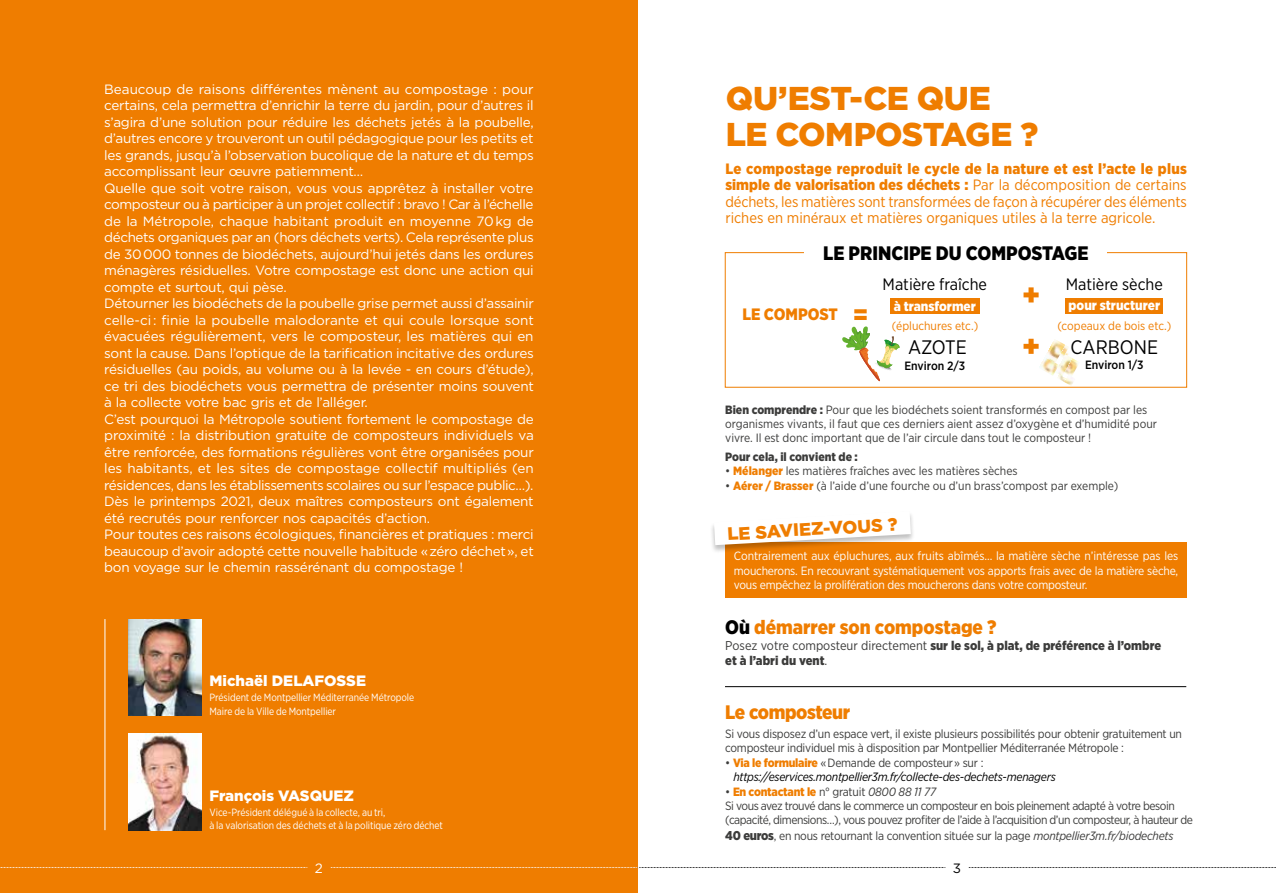
<style>
.page{position:relative;width:1276px;height:893px;background:#fff}
.page>*{position:absolute;margin:0;border:0;box-sizing:border-box;transform-origin:0 0}
.t1{font:900 33px/36px "Gotham";letter-spacing:-.02em;color:#ef7d00}
.t2{font:900 19.5px "Gotham Narrow";color:#ef7d00}
.t3{font:900 19.5px "Gotham Narrow";color:#000}
.t4{font:19.5px "Gotham Narrow";color:#000}
.t5{font:900 19.5px "Gotham Narrow";letter-spacing:-.02em;color:#ef7d00}
.t6{font:900 18px "Gotham";color:#ef7d00}
.t7{font:16.5px "Gotham Narrow";color:#000}
.t8{font:900 16.5px "Gotham Narrow";color:#ef7d00}
.t9{font:15px/16.5px "Gotham Narrow";color:#ef7d00;text-align:justify}
.t10{font:900 15px "Gotham";color:#fff}
.t11{font:13.5px/16.5px "Gotham";letter-spacing:-.02em;color:#fff}
.t12{font:900 13.5px "Gotham Narrow";color:#fff}
.t13{font:13.5px "Gotham";color:#000}
.t14{font:900 12.75px/15.3px "Gotham Narrow";color:#3c3c3b}
.t15{font:12px/14.4px "Gotham Narrow";color:#3c3c3b}
.t16{font:12px/14.7px "Gotham Narrow";letter-spacing:-.04em;color:#3c3c3b}
.t17{font:12px/14.4px "Gotham Narrow";letter-spacing:-.02em;color:#fff;text-align:justify}
.t18{font:12px/14.4px "Gotham Narrow";letter-spacing:-.02em;color:#3c3c3b}
.t19{font:italic 12px/14.4px "Gotham Narrow";letter-spacing:-.02em;color:#000}
.t20{font:12px "Gotham Narrow";color:#ef7d00}
.t21{font:900 12px "Gotham Narrow";color:#3c3c3b}
.t22{font:500 12px "Gotham Narrow";color:#000}
.t23{font:10.5px/13.5px "Gotham Narrow";letter-spacing:-.005em;color:#fff;scale:.95 1}
.s1{font-weight:900}
.s2{font-weight:900;color:#ef7d00}
.s3{color:#000}
.s4{font-weight:400}
.s5{font-style:normal;color:#3c3c3b}
.s6{font-weight:900;font-style:normal;color:#ef7d00}
.s7{font-style:italic}
.s8{font-weight:900;font-size:12.75px}
</style>
<div class="page">
<svg style="left:1057px;top:376px;width:16px;height:9px"></svg>
<img style="left:1039px;top:360px;width:16px;height:16px">
<img style="left:1055px;top:357px;width:16px;height:19px">
<img style="left:1064px;top:358px;width:14px;height:19px">
<img style="left:1044px;top:339px;width:21px;height:24px">
<svg style="left:1059px;top:345px;width:11px;height:13px"></svg>
<div style="left:0;top:0;width:638px;height:893px;background:#ef7d00"></div>
<img style="left:129px;top:619px;width:72px;height:97px">
<img style="left:129px;top:733px;width:72px;height:97px">
<hr style="left:105px;top:619px;width:1px;height:211px;background:#fff">
<svg style="left:0;top:867px;width:1276px;height:1px"></svg>
<div style="left:307px;top:856px;width:24px;height:23px;background:#ef7d00;border-radius:50%"></div>
<div style="left:945px;top:856px;width:23px;height:23px;background:#fff;border-radius:50%"></div>
<div style="left:725px;top:252px;width:462px;height:135px;border:1px solid #ef7d00"></div>
<div style="left:804px;top:245px;width:303px;height:15px;background:#fff"></div>
<svg style="left:1023px;top:339px;width:15px;height:15px"></svg>
<svg style="left:854px;top:309px;width:12px;height:4px"></svg>
<hr style="left:854px;top:316px;width:12px;height:4px;background:#ef7d00">
<svg style="left:1023px;top:287px;width:15px;height:15px"></svg>
<div style="left:890px;top:299px;width:89px;height:15px;background:#ef7d00"></div>
<div style="left:1065px;top:298px;width:98px;height:15px;background:#ef7d00"></div>
<hr style="left:725px;top:686px;width:461px;height:1px;background:#000">
<div style="left:725px;top:542px;width:461px;height:55px;background:#ef7d00"></div>
<div style="left:710px;top:511px;width:205px;height:43px;background:#000;opacity:.25"></div>
<svg style="left:714px;top:511px;width:197px;height:34px"></svg>
<svg style="left:842px;top:326px;width:58px;height:56px"></svg>
<p class="t11" style="left:104px;top:81px;width:431px">Beaucoup de raisons différentes mènent au compostage : pour certains, cela permettra d’enrichir la terre du jardin, pour d’autres il s’agira d’une solution pour réduire les déchets jetés à la poubelle, d’autres encore y trouveront un outil pédagogique pour les petits et les grands, jusqu’à l’observation bucolique de la nature et du temps accomplissant leur œuvre patiemment…<br>Quelle que soit votre raison, vous vous apprêtez à installer votre composteur ou à participer à un projet collectif : bravo ! Car à l’échelle de la Métropole, chaque habitant produit en moyenne 70 kg de déchets organiques par an (hors déchets verts). Cela représente plus de 30 000 tonnes de biodéchets, aujourd’hui jetés dans les ordures ménagères résiduelles. Votre compostage est donc une action qui compte et surtout, qui pèse.<br>Détourner les biodéchets de la poubelle grise permet aussi d’assainir celle-ci : finie la poubelle malodorante et qui coule lorsque sont évacuées régulièrement, vers le composteur, les matières qui en sont la cause. Dans l’optique de la tarification incitative des ordures résiduelles (au poids, au volume ou à la levée - en cours d’étude), ce tri des biodéchets vous permettra de présenter moins souvent à la collecte votre bac gris et de l’alléger.<br>C’est pourquoi la Métropole soutient fortement le compostage de proximité : la distribution gratuite de composteurs individuels va être renforcée, des formations régulières vont être organisées pour les habitants, et les sites de compostage collectif multipliés (en résidences, dans les établissements scolaires ou sur l’espace public…).<br>Dès le printemps 2021, deux maîtres composteurs ont également été recrutés pour renforcer nos capacités d’action.<br>Pour toutes ces raisons écologiques, financières et pratiques : merci beaucoup d’avoir adopté cette nouvelle habitude « zéro déchet », et bon voyage sur le chemin rassérénant du compostage !</p>
<p class="t10" style="left:209px;top:671px;width:158px">Michaël DELAFOSSE</p>
<p class="t23" style="left:209px;top:690px;width:217px">Président de Montpellier Méditerranée Métropole<br>Maire de la Ville de Montpellier</p>
<p class="t10" style="left:209px;top:786px;width:146px">François VASQUEZ</p>
<p class="t23" style="left:209px;top:806px;width:247px;line-height:12.6px">Vice-Président délégué à la collecte, au tri,<br>à la valorisation des déchets et à la politique zéro déchet</p>
<h1 class="t1" style="left:726px;top:79px;width:314px">QU’EST-CE QUE<br>LE COMPOSTAGE ?</h1>
<p class="t9" style="left:725px;top:160px;width:463px"><span class="s1">Le compostage reproduit le cycle de la nature et est l’acte le plus simple de valorisation des déchets :</span> Par la décomposition de certains déchets, les matières sont transformées de façon à récupérer des éléments riches en minéraux et matières organiques utiles à la terre agricole.</p>
<h2 class="t3" style="left:823px;top:240px;width:267px">LE PRINCIPE DU COMPOSTAGE</h2>
<p class="t8" style="left:742px;top:303px;width:97px">LE COMPOST</p>
<p class="t7" style="left:882px;top:274px;width:106px">Matière fraîche</p>
<p class="t12" style="left:894px;top:297px;width:84px">à transformer</p>
<p class="t7" style="left:1065px;top:274px;width:99px">Matière sèche</p>
<p class="t12" style="left:1068px;top:296px;width:93px">pour structurer</p>
<p class="t20" style="left:892px;top:318px;width:88px">(épluchures etc.)</p>
<p class="t20" style="left:1057px;top:318px;width:115px">(copeaux de bois etc.)</p>
<h2 class="t4" style="left:908px;top:335px;width:60px">AZOTE</h2>
<p class="t22" style="left:904px;top:358px;width:62px">Environ 2/3</p>
<h2 class="t4" style="left:1070px;top:335px;width:89px">CARBONE</h2>
<p class="t22" style="left:1085px;top:357px;width:60px">Environ 1/3</p>
<p class="t15" style="left:725px;top:402px;width:433px"><span class="s1">Bien comprendre :</span> Pour que les biodéchets soient transformés en compost par les organismes vivants, il faut que ces derniers aient assez d’oxygène et d’humidité pour vivre. Il est donc important que de l’air circule dans tout le composteur !</p>
<p class="t21" style="left:725px;top:449px;width:134px">Pour cela, il convient de :</p>
<p class="t15" style="left:725px;top:464px;width:294px">• <span class="s2">Mélanger</span> les matières fraîches avec les matières sèches</p>
<p class="t15" style="left:725px;top:478px;width:395px">• <span class="s2">Aérer / Brasser</span> (à l’aide d’une fourche ou d’un brass’compost par exemple)</p>
<h3 class="t6" style="left:727px;top:521px;width:172px;rotate:-3deg">LE SAVIEZ-VOUS ?</h3>
<p class="t17" style="left:734px;top:548px;width:446px">Contrairement aux épluchures, aux fruits abîmés... la matière sèche n’intéresse pas les moucherons. En recouvrant systématiquement vos apports frais avec de la matière sèche, vous empêchez la prolifération des moucherons dans votre composteur.</p>
<h2 class="t2" style="left:725px;top:615px;width:273px"><span class="s3">Où</span> démarrer son compostage ?</h2>
<p class="t14" style="left:725px;top:637px;width:437px"><span class="s4">Posez votre composteur directement</span> sur le sol, à plat, de préférence à l’ombre et à l’abri du vent<span class="s4">.</span></p>
<h2 class="t5" style="left:725px;top:700px;width:126px">Le composteur</h2>
<p class="t18" style="left:725px;top:726px;width:458px">Si vous disposez d’un espace vert, il existe plusieurs possibilités pour obtenir gratuitement un composteur individuel mis à disposition par Montpellier Méditerranée Métropole :</p>
<p class="t19" style="left:733px;top:755px;width:324px;text-indent:-8px"><span class="s5">•</span> <span class="s6">Via le formulaire</span> <span class="s5">« Demande de composteur » sur : </span>https://eservices.montpellier3m.fr/collecte-des-dechets-menagers</p>
<p class="t16" style="left:725px;top:784px;width:469px">• <span class="s2">En contactant le</span> n° gratuit <span class="s7">0800 88 11 77<br></span>Si vous avez trouvé dans le commerce un composteur en bois pleinement adapté à votre besoin (capacité, dimensions…), vous pouvez profiter de l’aide à l’acquisition d’un composteur, à hauteur de <span class="s8">40 euros</span>, en nous retournant la convention située sur la page <span class="s7">montpellier3m.fr/biodechets</span></p>
<p class="t11" style="left:315px;top:859px;width:10px">2</p>
<p class="t13" style="left:953px;top:859px;width:10px">3</p>
</div>
